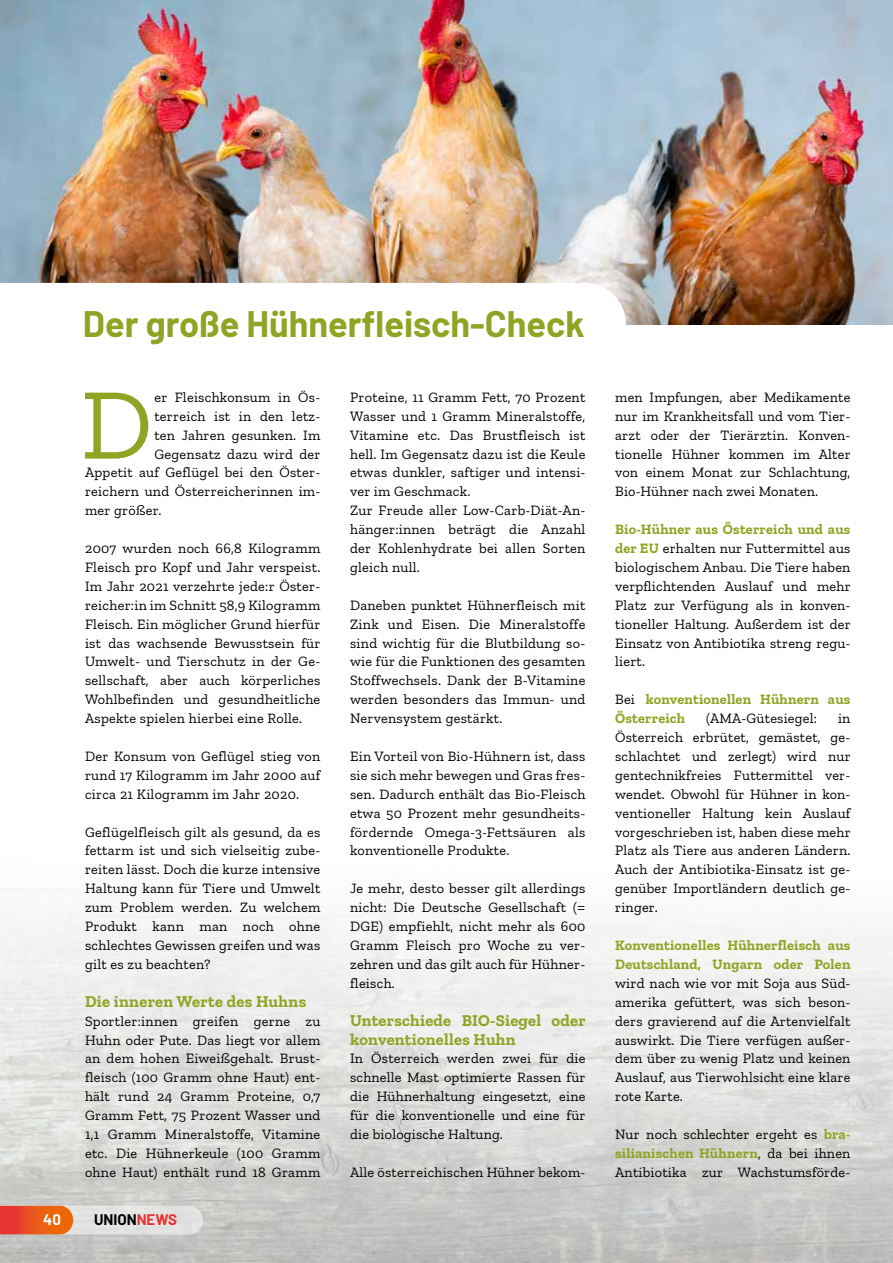
<style>
.page{position:relative;width:893px;height:1263px;background:#fff}
.page>*{position:absolute;margin:0;border:0;box-sizing:border-box;transform-origin:0 0}
.t1{font:101.55px "Zilla Slab";color:#90a424}
.t2{font:700 36px "Barlow";color:#90a424}
.t3{font:700 16.5px/18.9px "Zilla Slab";letter-spacing:.015em;color:#90a424}
.t4{font:700 15px "Barlow";color:#000}
.t5{font:700 15px "Barlow";color:#fff}
.t6{font:14.25px/18.9px "Zilla Slab";letter-spacing:.02em;color:#000;text-align:justify}
.t7{font:700 14.25px/18.9px "Zilla Slab";letter-spacing:.015em;color:#90a424}
.s1{color:#e73431}
.s2{font-weight:700;color:#90a424}
.s3{font-weight:400;color:#000}
</style>
<div class="page">
<img style="left:0;top:0;width:893px;height:324px">
<svg style="left:0;top:283px;width:626px;height:41px"></svg>
<svg style="left:0;top:1205px;width:203px;height:30px"></svg>
<h2 class="t2" style="left:83px;top:297px;width:503px">Der große Hühnerfleisch-Check</h2>
<h1 class="t1" style="left:81px;top:369px;width:73px">D</h1>
<p class="t6" style="left:154px;top:388px;width:167px">er Fleischkonsum in Ös-</p>
<p class="t6" style="left:154px;top:407px;width:167px">terreich ist in den letz-</p>
<p class="t6" style="left:154px;top:426px;width:167px">ten Jahren gesunken. Im</p>
<p class="t6" style="left:154px;top:444px;width:168px">Gegensatz dazu wird der</p>
<p class="t6" style="left:85px;top:463px;width:237px">Appetit auf Geflügel bei den Öster-</p>
<p class="t6" style="left:85px;top:482px;width:237px">reichern und Österreicherinnen im-</p>
<p class="t6" style="left:85px;top:501px;width:78px">mer größer.</p>
<p class="t6" style="left:85px;top:539px;width:237px">2007 wurden noch 66,8 Kilogramm Fleisch pro Kopf und Jahr verspeist.<br>Im Jahr 2021 verzehrte jede:r Öster&shy;reicher:in im Schnitt 58,9 Kilogramm Fleisch. Ein möglicher Grund hierfür ist das wachsende Bewusstsein für Umwelt- und Tierschutz in der Ge&shy;sellschaft, aber auch körperliches Wohlbefinden und gesundheitliche Aspekte spielen hierbei eine Rolle.</p>
<p class="t6" style="left:85px;top:747px;width:237px">Der Konsum von Geflügel stieg von rund 17 Kilogramm im Jahr 2000 auf circa 21 Kilogramm im Jahr 2020.</p>
<p class="t6" style="left:85px;top:822px;width:237px">Geflügelfleisch gilt als gesund, da es fettarm ist und sich vielseitig zube&shy;reiten lässt. Doch die kurze intensive Haltung kann für Tiere und Umwelt zum Problem werden. Zu welchem Produkt kann man noch ohne schlechtes Gewissen greifen und was gilt es zu beachten?</p>
<p class="t3" style="left:85px;top:992px;width:223px">Die inneren Werte des Huhns</p>
<p class="t6" style="left:85px;top:1011px;width:237px">Sportler:innen greifen gerne zu Huhn oder Pute. Das liegt vor allem an dem hohen Eiweißgehalt. Brust&shy;fleisch (100 Gramm ohne Haut) ent&shy;hält rund 24 Gramm Proteine, 0,7<br>Gramm Fett, 75 Prozent Wasser und 1,1 Gramm Mineralstoffe, Vitamine etc. Die Hühnerkeule (100 Gramm ohne Haut) enthält rund 18 Gramm</p>
<p class="t5" style="left:43px;top:1209px;width:19px">40</p>
<p class="t4" style="left:94px;top:1208px;width:85px">UNION<span class="s1">NEWS</span></p>
<p class="t6" style="left:350px;top:388px;width:237px;text-align:left">Proteine, 11 Gramm Fett, 70 Prozent<br>Wasser und 1 Gramm Mineralstoffe,<br>Vitamine etc. Das Brustfleisch ist hell. Im Gegensatz dazu ist die Keule etwas dunkler, saftiger und intensi&shy;ver im Geschmack.<br>Zur Freude aller Low-Carb-Diät-An&shy;hänger:innen beträgt die Anzahl der Kohlenhydrate bei allen Sorten gleich null.</p>
<p class="t6" style="left:350px;top:596px;width:237px">Daneben punktet Hühnerfleisch mit Zink und Eisen. Die Mineralstoffe sind wichtig für die Blutbildung so&shy;wie für die Funktionen des gesamten Stoffwechsels. Dank der B-Vitamine werden besonders das Immun- und Nervensystem gestärkt.</p>
<p class="t6" style="left:350px;top:747px;width:237px">Ein Vorteil von Bio-Hühnern ist, dass sie sich mehr bewegen und Gras fres&shy;sen. Dadurch enthält das Bio-Fleisch etwa 50 Prozent mehr gesundheits&shy;fördernde Omega-3-Fettsäuren als konventionelle Produkte.</p>
<p class="t6" style="left:350px;top:879px;width:237px">Je mehr, desto besser gilt allerdings nicht: Die Deutsche Gesellschaft (= DGE) empfiehlt, nicht mehr als 600<br>Gramm Fleisch pro Woche zu ver&shy;zehren und das gilt auch für Hühner&shy;fleisch.</p>
<p class="t3" style="left:350px;top:1011px;width:237px">Unterschiede BIO-Siegel oder konventionelles Huhn</p>
<p class="t6" style="left:350px;top:1049px;width:237px">In Österreich werden zwei für die schnelle Mast optimierte Rassen für die Hühnerhaltung eingesetzt, eine für die konventionelle und eine für die biologische Haltung.</p>
<p class="t6" style="left:350px;top:1163px;width:237px">Alle österreichischen Hühner bekom-</p>
<p class="t6" style="left:615px;top:388px;width:237px">men Impfungen, aber Medikamente nur im Krankheitsfall und vom Tier&shy;arzt oder der Tierärztin. Konven&shy;tionelle Hühner kommen im Alter von einem Monat zur Schlachtung, Bio-Hühner nach zwei Monaten.</p>
<p class="t6" style="left:615px;top:520px;width:237px"><span class="s2">Bio-Hühner aus Österreich und aus der EU</span> erhalten nur Futtermittel aus biologischem Anbau. Die Tiere haben verpflichtenden Auslauf und mehr Platz zur Verfügung als in konven&shy;tioneller Haltung. Außerdem ist der Einsatz von Antibiotika streng regu&shy;liert.</p>
<p class="t7" style="left:615px;top:690px;width:237px"><span class="s3">Bei</span> konventionellen Hühnern aus<br>Österreich</p>
<p class="t6" style="left:706px;top:709px;width:112px">(AMA-Gütesiegel:</p>
<p class="t6" style="left:615px;top:709px;width:237px;text-indent:223px">in Österreich erbrütet, gemästet, ge&shy;schlachtet und zerlegt) wird nur gentechnikfreies Futtermittel ver&shy;wendet. Obwohl für Hühner in kon&shy;ventioneller Haltung kein Auslauf vorgeschrieben ist, haben diese mehr Platz als Tiere aus anderen Ländern.<br>Auch der Antibiotika-Einsatz ist ge&shy;genüber Importländern deutlich ge&shy;ringer.</p>
<p class="t7" style="left:615px;top:936px;width:237px">Konventionelles Hühnerfleisch aus<br>Deutschland, Ungarn oder Polen</p>
<p class="t6" style="left:615px;top:974px;width:237px">wird nach wie vor mit Soja aus Süd&shy;amerika gefüttert, was sich beson&shy;ders gravierend auf die Artenvielfalt auswirkt. Die Tiere verfügen außer&shy;dem über zu wenig Platz und keinen Auslauf, aus Tierwohlsicht eine klare rote Karte.</p>
<p class="t6" style="left:615px;top:1125px;width:237px">Nur noch schlechter ergeht es <span class="s2">bra&shy;silianischen Hühnern</span>, da bei ihnen Antibiotika zur Wachstumsförde-</p>
</div>
